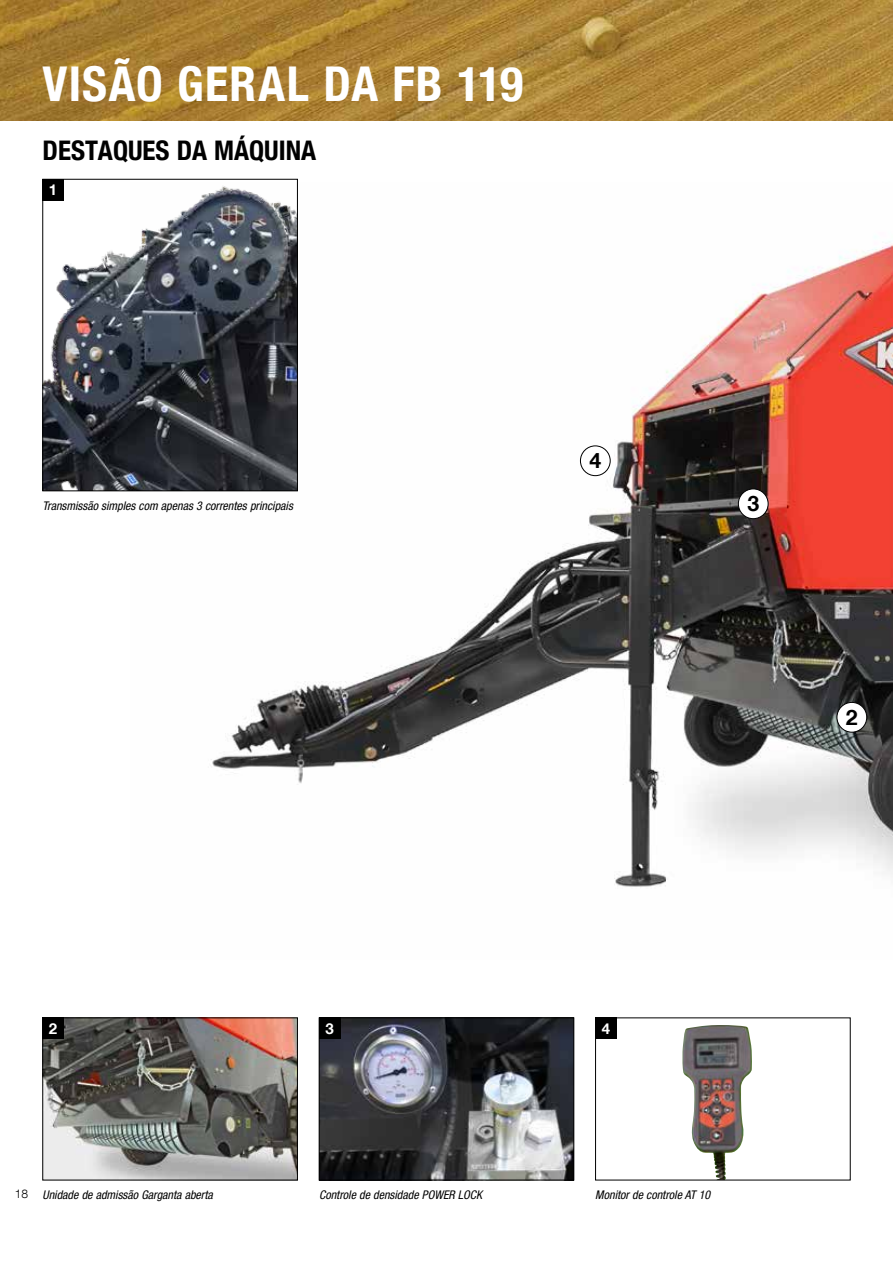
<style>
.page{position:relative;width:893px;height:1263px;background:#fff}
.page>*{position:absolute;margin:0;border:0;box-sizing:border-box;transform-origin:0 0}
.t1{font:700 condensed 48px "Helvetica Neue LT Com";letter-spacing:.025em;color:#fff}
.t2{font:700 condensed 27px "Helvetica Neue LT Com";color:#000}
.t3{font:700 21.3px "Helvetica Neue LT Com";color:#000}
.t4{font:700 15px "Helvetica Neue LT Com";color:#fff}
.t5{font:italic condensed 12px "Helvetica Neue LT Com";color:#000}
.t6{font:300 12px "Helvetica Neue LT Com";color:#000}
</style>
<div class="page">
<img style="left:130px;top:236px;width:763px;height:651px">
<img style="left:0;top:0;width:893px;height:121px">
<img style="left:45px;top:1020px;width:251px;height:158px">
<div style="left:43px;top:1018px;width:255px;height:162px;border:1px solid #000"></div>
<img style="left:682px;top:1025px;width:70px;height:153px">
<div style="left:595px;top:1018px;width:22px;height:21px;background:#000"></div>
<img style="left:321px;top:1020px;width:251px;height:158px">
<div style="left:319px;top:1018px;width:255px;height:162px;border:1px solid #000"></div>
<div style="left:319px;top:1018px;width:21px;height:21px;background:#000"></div>
<div style="left:43px;top:1018px;width:21px;height:21px;background:#000"></div>
<img style="left:45px;top:186px;width:251px;height:303px">
<div style="left:43px;top:179px;width:255px;height:312px;border:1px solid #000"></div>
<div style="left:43px;top:179px;width:21px;height:21px;background:#000"></div>
<div style="left:837px;top:702px;width:30px;height:30px;background:#fff;border-radius:50%"></div>
<div style="left:837px;top:702px;width:30px;height:30px;border:1px solid #000;border-radius:50%"></div>
<div style="left:738px;top:489px;width:30px;height:30px;background:#fff;border-radius:50%"></div>
<div style="left:738px;top:489px;width:30px;height:30px;border:1px solid #000;border-radius:50%"></div>
<div style="left:580px;top:446px;width:30px;height:30px;background:#fff;border-radius:50%"></div>
<div style="left:580px;top:446px;width:30px;height:30px;border:1px solid #000;border-radius:50%"></div>
<h1 class="t1" style="left:43px;top:55px;width:482px">VISÃO GERAL DA FB 119</h1>
<h2 class="t2" style="left:43px;top:134px;width:275px">DESTAQUES DA MÁQUINA</h2>
<p class="t4" style="left:49px;top:180px;width:10px">1</p>
<p class="t5" style="left:43px;top:499px;width:252px">Transmissão simples com apenas 3 correntes principais</p>
<h3 class="t3" style="left:589px;top:447px;width:13px">4</h3>
<h3 class="t3" style="left:747px;top:490px;width:13px">3</h3>
<h3 class="t3" style="left:846px;top:704px;width:13px">2</h3>
<p class="t4" style="left:49px;top:1019px;width:10px">2</p>
<p class="t4" style="left:325px;top:1019px;width:10px">3</p>
<p class="t4" style="left:602px;top:1019px;width:10px">4</p>
<p class="t6" style="left:15px;top:1186px;width:15px">18</p>
<p class="t5" style="left:43px;top:1188px;width:172px">Unidade de admissão Garganta aberta</p>
<p class="t5" style="left:595px;top:1188px;width:117px">Monitor de controle AT 10</p>
<p class="t5" style="left:319px;top:1188px;width:165px">Controle de densidade POWER LOCK</p>
</div>
